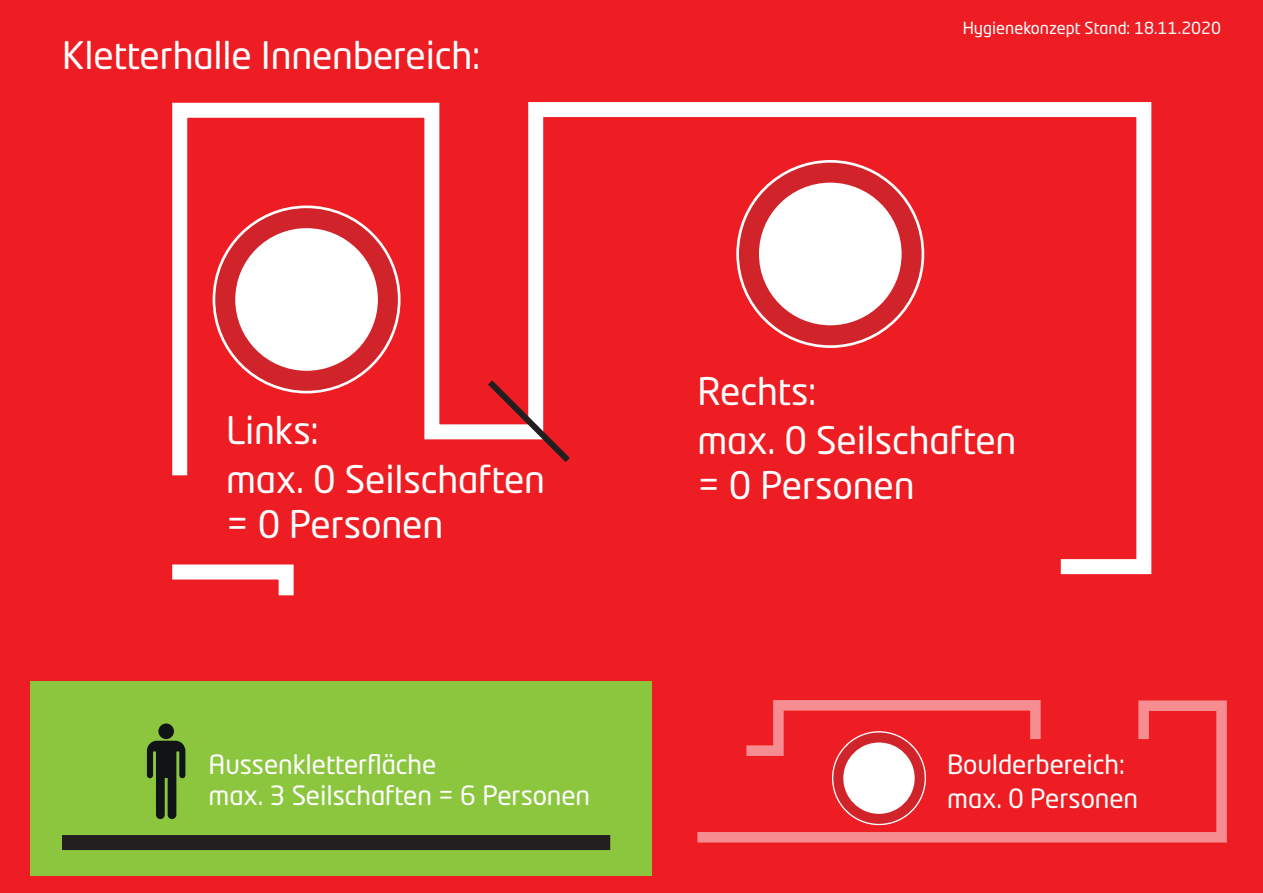
<style>
.page{position:relative;width:1263px;height:893px;background:#ee1d23}
.page>*{position:absolute;margin:0;border:0;box-sizing:border-box;transform-origin:0 0}
.t1{font:37.5px/48.8px "Neo Tech Std";letter-spacing:-.005em;color:#fff}
.t2{font:26.25px/34.2px "Neo Tech Std";letter-spacing:-.005em;color:#fff}
.t3{font:16.5px "Neo Tech Std";color:#fff}
</style>
<div class="page">
<div style="left:31px;top:681px;width:621px;height:194px;background:#8bc63e"></div>
<svg style="left:172px;top:102px;width:980px;height:473px"></svg>
<svg style="left:482px;top:374px;width:94px;height:94px"></svg>
<svg style="left:172px;top:557px;width:129px;height:39px"></svg>
<svg style="left:697px;top:700px;width:530px;height:143px"></svg>
<div style="left:158px;top:723px;width:16px;height:16px;background:#111416;border-radius:50%"></div>
<svg style="left:147px;top:741px;width:38px;height:78px"></svg>
<div style="left:62px;top:835px;width:548px;height:15px;background:#231f20"></div>
<svg style="left:214px;top:207px;width:185px;height:185px;fill:#fff"></svg>
<div style="left:215px;top:208px;width:183px;height:183px;border:20px solid #d1232a;border-radius:50%"></div>
<svg style="left:309px;top:324px;width:24px;height:13px"></svg>
<svg style="left:282px;top:240px;width:8px;height:11px"></svg>
<svg style="left:737px;top:161px;width:186px;height:186px;fill:#fff"></svg>
<div style="left:739px;top:163px;width:182px;height:182px;border:20px solid #d1232a;border-radius:50%"></div>
<svg style="left:833px;top:279px;width:24px;height:13px"></svg>
<svg style="left:806px;top:194px;width:7px;height:11px"></svg>
<svg style="left:832px;top:732px;width:93px;height:93px;fill:#fff"></svg>
<div style="left:833px;top:732px;width:92px;height:92px;border:10px solid #d1232a;border-radius:50%"></div>
<svg style="left:880px;top:790px;width:12px;height:7px"></svg>
<svg style="left:745px;top:700px;width:297px;height:57px"></svg>
<p class="t1" style="left:62px;top:31px;width:420px">Kletterhalle Innenbereich:</p>
<p class="t3" style="left:963px;top:18px;width:260px">Hygienekonzept Stand: 18.11.2020</p>
<p class="t1" style="left:226px;top:405px;width:321px">Links:<br>max. 0 Seilschaften</p>
<p class="t1" style="left:226px;top:499px;width:219px">= 0 Personen</p>
<p class="t2" style="left:209px;top:748px;width:383px;line-height:31.5px">Aussenkletterfläche<br>max. 3 Seilschaften = 6 Personen</p>
<p class="t1" style="left:697px;top:366px;width:321px">Rechts:<br>max. 0 Seilschaften</p>
<p class="t1" style="left:697px;top:460px;width:219px">= 0 Personen</p>
<p class="t2" style="left:947px;top:746px;width:192px">Boulderbereich: max. 0 Personen</p>
</div>
